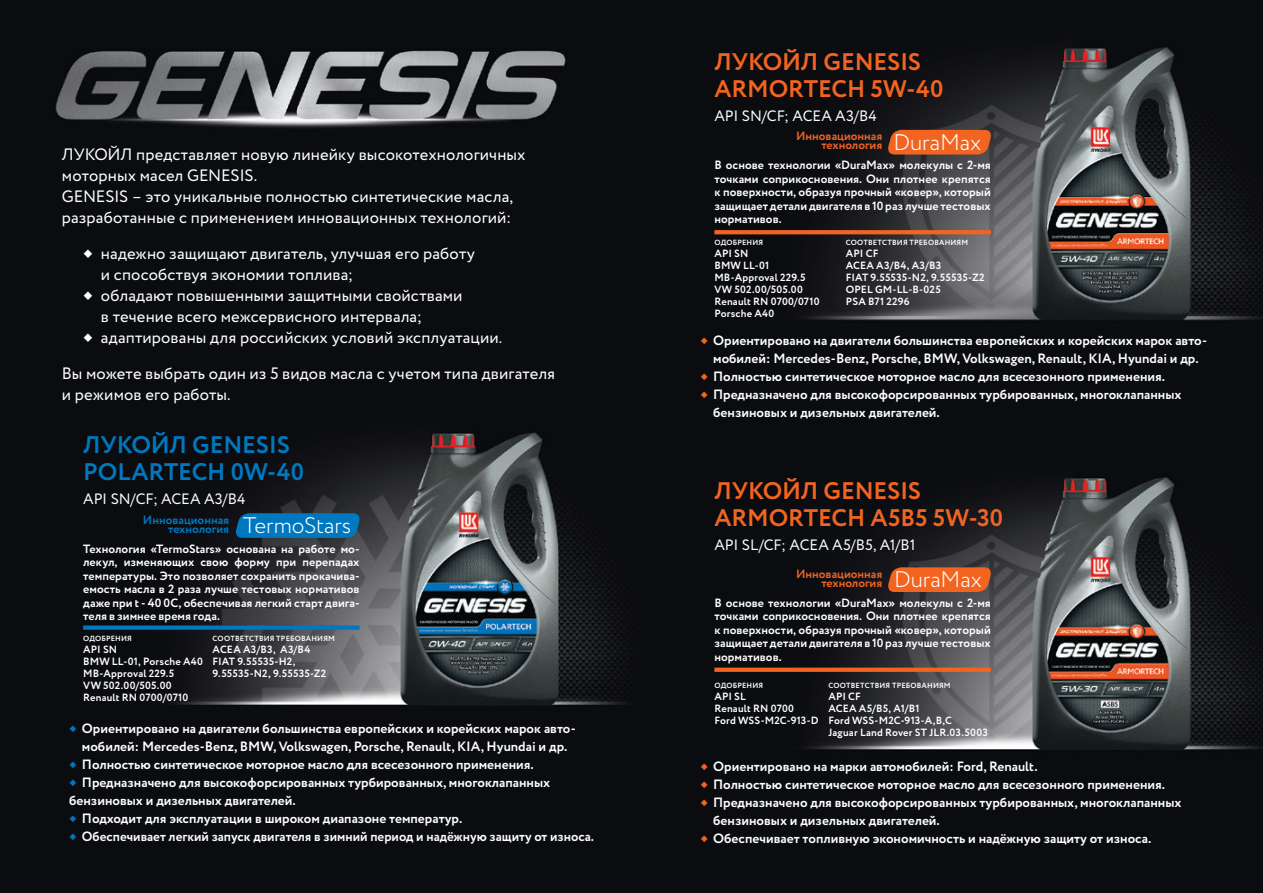
<style>
.page{position:relative;width:1263px;height:893px;background:#fff}
.page>*{position:absolute;margin:0;border:0;box-sizing:border-box;transform-origin:0 0}
.t1{font:700 24px "Circe";letter-spacing:-.005em;color:#f36421}
.t2{font:700 24px "Circe";letter-spacing:-.005em;color:#0078c0}
.t3{font:300 22.5px "Circe";color:#fff}
.t4{font:16.5px/21px "Circe";letter-spacing:.005em;color:#fff}
.t5{font:15px "Circe";letter-spacing:-.005em;color:#fff}
.t6{font:700 13.5px/18px "Circe";color:#fff}
.t7{font:700 12px/13.5px "Circe";color:#fff;text-align:justify}
.t8{font:700 12px "Circe";color:#f36421}
.t9{font:700 12px "Circe";color:#0078c0}
.t10{font:700 10.5px "Circe";letter-spacing:.015em;color:#fff}
.t11{font:700 7.5px "Circe";letter-spacing:.02em;color:#fff}
.s1{font-family:"Minion Pro";font-size:21px}
.s2{font-family:"Minion Pro";font-weight:400;font-size:16.5px;color:#0074bc}
.s3{font-family:"Minion Pro";font-weight:400;font-size:16.5px;color:#f36421}
</style>
<div class="page">
<img style="left:0;top:0;width:1263px;height:893px">
<svg style="left:234px;top:513px;width:128px;height:25px;background:#0371b3"></svg>
<div style="left:83px;top:625px;width:277px;height:5px;background:#0078c0"></div>
<svg style="left:886px;top:130px;width:107px;height:25px;background:#de5e22"></svg>
<svg style="left:714px;top:230px;width:277px;height:4px"></svg>
<svg style="left:886px;top:567px;width:107px;height:25px;background:#de5e22"></svg>
<svg style="left:714px;top:668px;width:277px;height:4px"></svg>
<p class="t4" style="left:62px;top:144px;width:465px">ЛУКОЙЛ представляет новую линейку высокотехнологичных</p>
<p class="t4" style="left:62px;top:165px;width:197px">моторных масел GENESIS.</p>
<p class="t4" style="left:62px;top:186px;width:453px">GENESIS – это уникальные полностью синтетические масла,</p>
<p class="t4" style="left:62px;top:207px;width:451px">разработанные с применением инновационных технологий:</p>
<p class="t4" style="left:83px;top:243px;width:393px"><span class="s1">◆</span> надежно защищают двигатель, улучшая его работу</p>
<p class="t4" style="left:101px;top:264px;width:254px">и способствуя экономии топлива;</p>
<p class="t4" style="left:83px;top:285px;width:381px"><span class="s1">◆</span> обладают повышенными защитными свойствами</p>
<p class="t4" style="left:101px;top:306px;width:323px">в течение всего межсервисного интервала;</p>
<p class="t4" style="left:83px;top:327px;width:421px"><span class="s1">◆</span> адаптированы для российских условий эксплуатации.</p>
<p class="t4" style="left:62px;top:363px;width:495px">Вы можете выбрать один из 5 видов масла с учетом типа двигателя и режимов его работы.</p>
<p class="t2" style="left:83px;top:429px;width:208px">ЛУКОЙЛ GENESIS</p>
<p class="t2" style="left:83px;top:456px;width:222px">POLARTECH 0W-40</p>
<p class="t5" style="left:83px;top:489px;width:164px">API SN/CF; ACEA A3/B4</p>
<p class="t9" style="left:143px;top:511px;width:88px">Инновационная</p>
<p class="t9" style="left:168px;top:520px;width:63px">технология</p>
<p class="t3" style="left:243px;top:511px;width:109px">TermoStars</p>
<p class="t7" style="left:83px;top:542px;width:278px">Технология «TermoStars» основана на работе мо&shy;лекул, изменяющих свою форму при перепадах температуры. Это позволяет сохранить прокачива&shy;емость масла в 2 раза лучше тестовых нормативов даже при t - 40 0C, обеспечивая легкий старт двига&shy;теля в зимнее время года.</p>
<p class="t11" style="left:83px;top:633px;width:50px">ОДОБРЕНИЯ</p>
<p class="t10" style="left:83px;top:642px;width:36px">API SN</p>
<p class="t10" style="left:83px;top:654px;width:121px">BMW LL-01, Porsche A40</p>
<p class="t10" style="left:83px;top:666px;width:93px">MB-Approval 229.5</p>
<p class="t10" style="left:83px;top:678px;width:90px">VW 502.00/505.00</p>
<p class="t10" style="left:83px;top:690px;width:107px">Renault RN 0700/0710</p>
<p class="t11" style="left:213px;top:633px;width:124px">СООТВЕТСТВИЯ ТРЕБОВАНИЯМ</p>
<p class="t10" style="left:213px;top:642px;width:99px">ACEA A3/B3, A3/B4</p>
<p class="t10" style="left:213px;top:654px;width:84px">FIAT 9.55535-H2,</p>
<p class="t10" style="left:213px;top:666px;width:115px">9.55535-N2, 9.55535-Z2</p>
<p class="t6" style="left:69px;top:719px;width:508px;text-align:center"><span class="s2">◆</span> Ориентировано на двигатели большинства европейских и корейских марок авто&shy;мобилей: Mercedes-Benz, BMW, Volkswagen, Porsche, Renault, KIA, Hyundai и др.</p>
<p class="t6" style="left:69px;top:755px;width:466px"><span class="s2">◆</span> Полностью синтетическое моторное масло для всесезонного применения.</p>
<p class="t6" style="left:69px;top:773px;width:483px"><span class="s2">◆</span> Предназначено для высокофорсированных турбированных, многоклапанных бензиновых и дизельных двигателей.</p>
<p class="t6" style="left:69px;top:809px;width:395px"><span class="s2">◆</span> Подходит для эксплуатации в широком диапазоне температур.</p>
<p class="t6" style="left:69px;top:827px;width:526px"><span class="s2">◆</span> Обеспечивает легкий запуск двигателя в зимний период и надёжную защиту от износа.</p>
<p class="t1" style="left:714px;top:46px;width:208px">ЛУКОЙЛ GENESIS</p>
<p class="t1" style="left:714px;top:73px;width:230px">ARMORTECH 5W-40</p>
<p class="t5" style="left:714px;top:106px;width:164px">API SN/CF; ACEA A3/B4</p>
<p class="t8" style="left:796px;top:128px;width:88px">Инновационная</p>
<p class="t8" style="left:821px;top:137px;width:63px">технология</p>
<p class="t3" style="left:893px;top:127px;width:89px">DuraMax</p>
<p class="t7" style="left:714px;top:159px;width:278px">В основе технологии «DuraMax» молекулы с 2-мя точками соприкосновения. Они плотнее крепятся к поверхности, образуя прочный «ковер», который защищает детали двигателя в 10 раз лучше тестовых нормативов.</p>
<p class="t11" style="left:714px;top:237px;width:50px">ОДОБРЕНИЯ</p>
<p class="t10" style="left:714px;top:246px;width:36px">API SN</p>
<p class="t10" style="left:714px;top:258px;width:56px">BMW LL-01</p>
<p class="t10" style="left:714px;top:270px;width:93px">MB-Approval 229.5</p>
<p class="t10" style="left:714px;top:282px;width:90px">VW 502.00/505.00</p>
<p class="t10" style="left:714px;top:294px;width:107px">Renault RN 0700/0710</p>
<p class="t10" style="left:714px;top:306px;width:61px">Porsche A40</p>
<p class="t11" style="left:846px;top:237px;width:124px">СООТВЕТСТВИЯ ТРЕБОВАНИЯМ</p>
<p class="t10" style="left:846px;top:246px;width:34px">API CF</p>
<p class="t10" style="left:846px;top:258px;width:97px">ACEA A3/B4, A3/B3</p>
<p class="t10" style="left:846px;top:270px;width:140px">FIAT 9.55535-N2, 9.55535-Z2</p>
<p class="t10" style="left:846px;top:282px;width:96px">OPEL GM-LL-B-025</p>
<p class="t10" style="left:846px;top:294px;width:65px">PSA B71 2296</p>
<p class="t6" style="left:700px;top:332px;width:508px;text-align:center"><span class="s3">◆</span> Ориентировано на двигатели большинства европейских и корейских марок авто&shy;мобилей: Mercedes-Benz, Porsche, BMW, Volkswagen, Renault, KIA, Hyundai и др.</p>
<p class="t6" style="left:700px;top:368px;width:466px"><span class="s3">◆</span> Полностью синтетическое моторное масло для всесезонного применения.</p>
<p class="t6" style="left:713px;top:386px;width:470px;text-indent:-13px"><span class="s3">◆</span> Предназначено для высокофорсированных турбированных, многоклапанных бензиновых и дизельных двигателей.</p>
<p class="t1" style="left:714px;top:475px;width:208px">ЛУКОЙЛ GENESIS</p>
<p class="t1" style="left:714px;top:502px;width:290px">ARMORTECH A5B5 5W-30</p>
<p class="t5" style="left:714px;top:535px;width:202px">API SL/CF; ACEA A5/B5, A1/B1</p>
<p class="t8" style="left:796px;top:566px;width:88px">Инновационная</p>
<p class="t8" style="left:821px;top:575px;width:63px">технология</p>
<p class="t3" style="left:894px;top:565px;width:89px">DuraMax</p>
<p class="t7" style="left:714px;top:596px;width:278px">В основе технологии «DuraMax» молекулы с 2-мя точками соприкосновения. Они плотнее крепятся к поверхности, образуя прочный «ковер», который защищает детали двигателя в 10 раз лучше тестовых нормативов.</p>
<p class="t11" style="left:714px;top:681px;width:50px">ОДОБРЕНИЯ</p>
<p class="t10" style="left:714px;top:690px;width:33px">API SL</p>
<p class="t10" style="left:714px;top:702px;width:81px">Renault RN 0700</p>
<p class="t10" style="left:714px;top:714px;width:106px">Ford WSS-M2C-913-D</p>
<p class="t11" style="left:828px;top:681px;width:124px">СООТВЕТСТВИЯ ТРЕБОВАНИЯМ</p>
<p class="t10" style="left:828px;top:690px;width:34px">API CF</p>
<p class="t10" style="left:828px;top:702px;width:93px">ACEA A5/B5, A1/B1</p>
<p class="t10" style="left:828px;top:714px;width:125px">Ford WSS-M2C-913-A,B,C</p>
<p class="t10" style="left:828px;top:726px;width:161px">Jaguar Land Rover ST JLR.03.5003</p>
<p class="t6" style="left:700px;top:758px;width:339px"><span class="s3">◆</span> Ориентировано на марки автомобилей: Ford, Renault.</p>
<p class="t6" style="left:700px;top:776px;width:466px"><span class="s3">◆</span> Полностью синтетическое моторное масло для всесезонного применения.</p>
<p class="t6" style="left:713px;top:794px;width:470px;text-indent:-13px"><span class="s3">◆</span> Предназначено для высокофорсированных турбированных, многоклапанных бензиновых и дизельных двигателей.</p>
<p class="t6" style="left:700px;top:830px;width:452px"><span class="s3">◆</span> Обеспечивает топливную экономичность и надёжную защиту от износа.</p>
</div>
